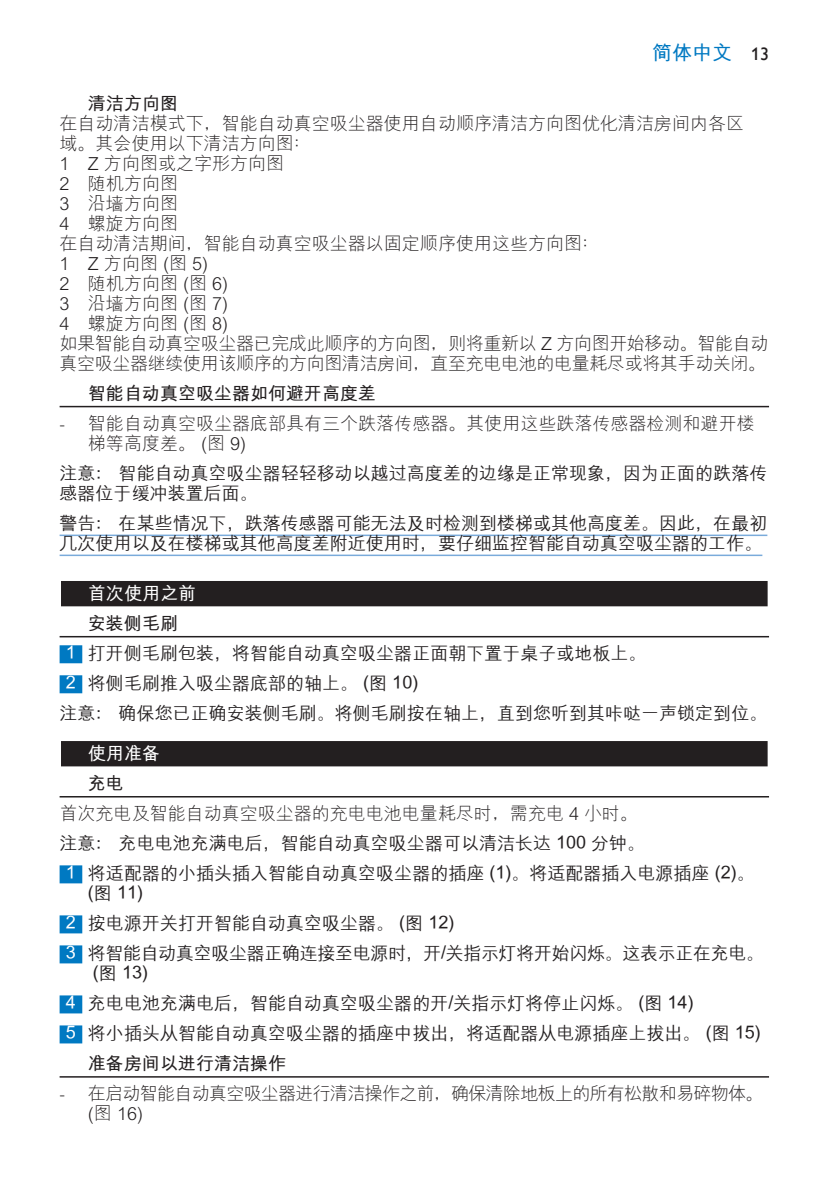
<style>
.page{position:relative;width:840px;height:1191px;background:#fff}
.page>*{position:absolute;margin:0;border:0;box-sizing:border-box;transform-origin:0 0}
.t1{font:20px "M Hei GB Bold";color:#0079c2}
.t2{font:18px/30px "M Hei GB Medium";color:#231f20}
.t3{font:18px/20px "M Hei GB Light";color:#231f20}
.t4{font:18px/30px "M Hei GB Medium";letter-spacing:-.02em;color:#231f20}
.t5{font:18px/20px "M Hei GB Light";letter-spacing:-.04em;color:#231f20}
.t6{font:18px "M Hei GB Bold";color:#231f20}
.t7{font:18px "M Hei GB Bold";color:#fff}
.s1{font-family:"Gill Sans Alt One WGL";font-size:18px;color:#231f20}
.s2{font-family:"Gill Sans Alt One WGL Light"}
.s3{color:#fff}
</style>
<div class="page">
<hr style="left:60px;top:406px;width:708px;height:1px;background:#231f20">
<hr style="left:60px;top:534px;width:707px;height:2px;background:#7aabdb">
<hr style="left:60px;top:554px;width:702px;height:2px;background:#7aabdb">
<div style="left:60px;top:580px;width:708px;height:28px;background:#b4b3b3"></div>
<div style="left:61px;top:581px;width:706px;height:25px;background:#231f20"></div>
<hr style="left:60px;top:636px;width:708px;height:1px;background:#231f20">
<div style="left:60px;top:645px;width:22px;height:18px;background:#0079c2"></div>
<div style="left:60px;top:675px;width:22px;height:18px;background:#0079c2"></div>
<div style="left:60px;top:740px;width:708px;height:28px;background:#a5a3a4"></div>
<div style="left:61px;top:741px;width:706px;height:25px;background:#231f20"></div>
<hr style="left:60px;top:796px;width:708px;height:1px;background:#231f20">
<div style="left:60px;top:865px;width:22px;height:18px;background:#0079c2"></div>
<div style="left:60px;top:915px;width:22px;height:18px;background:#0079c2"></div>
<div style="left:60px;top:945px;width:22px;height:18px;background:#0079c2"></div>
<div style="left:60px;top:995px;width:22px;height:18px;background:#0079c2"></div>
<div style="left:60px;top:1025px;width:22px;height:18px;background:#0079c2"></div>
<hr style="left:60px;top:1076px;width:708px;height:1px;background:#231f20">
<p class="t1" style="left:651px;top:43px;width:118px">简体中文 <span class="s1">13</span></p>
<p class="t6" style="left:88px;top:94px;width:91px">清洁方向图</p>
<p class="t3" style="left:60px;top:114px;width:710px">在自动清洁模式下，智能自动真空吸尘器使用自动顺序清洁方向图优化清洁房间内各区<br>域。其会使用以下清洁方向图：<br>1 Z 方向图或之字形方向图<br>2 随机方向图<br>3 沿墙方向图<br>4 螺旋方向图<br>在自动清洁期间，智能自动真空吸尘器以固定顺序使用这些方向图：<br>1 Z 方向图 (图 5)<br>2 随机方向图 (图 6)<br>3 沿墙方向图 (图 7)<br>4 螺旋方向图 (图 8)<br>如果智能自动真空吸尘器已完成此顺序的方向图，则将重新以 Z 方向图开始移动。智能自动真空吸尘器继续使用该顺序的方向图清洁房间，直至充电电池的电量耗尽或将其手动关闭。</p>
<p class="t6" style="left:88px;top:384px;width:289px">智能自动真空吸尘器如何避开高度差</p>
<p class="t3" style="left:88px;top:414px;width:668px;text-indent:-28px"><span class="s2">-</span> 智能自动真空吸尘器底部具有三个跌落传感器。其使用这些跌落传感器检测和避开楼梯等高度差。 (图 9)</p>
<p class="t2" style="left:60px;top:463px;width:709px;line-height:20px">注意： 智能自动真空吸尘器轻轻移动以越过高度差的边缘是正常现象，因为正面的跌落传感器位于缓冲装置后面。</p>
<p class="t2" style="left:60px;top:513px;width:709px;line-height:20px">警告： 在某些情况下，跌落传感器可能无法及时检测到楼梯或其他高度差。因此，在最初几次使用以及在楼梯或其他高度差附近使用时，要仔细监控智能自动真空吸尘器的工作。</p>
<p class="t7" style="left:88px;top:584px;width:109px">首次使用之前</p>
<p class="t6" style="left:88px;top:614px;width:91px">安装侧毛刷</p>
<p class="t2" style="left:66px;top:638px;width:582px"><span class="s3">1</span> 打开侧毛刷包装，将智能自动真空吸尘器正面朝下置于桌子或地板上。</p>
<p class="t2" style="left:66px;top:668px;width:354px"><span class="s3">2</span> 将侧毛刷推入吸尘器底部的轴上。 (图 10)</p>
<p class="t2" style="left:60px;top:698px;width:709px">注意： 确保您已正确安装侧毛刷。将侧毛刷按在轴上，直到您听到其咔哒一声锁定到位。</p>
<p class="t7" style="left:88px;top:744px;width:73px">使用准备</p>
<p class="t6" style="left:88px;top:774px;width:37px">充电</p>
<p class="t3" style="left:60px;top:804px;width:580px">首次充电及智能自动真空吸尘器的充电电池电量耗尽时，需充电 4 小时。</p>
<p class="t2" style="left:66px;top:828px;width:690px;text-indent:-6px">注意： 充电电池充满电后，智能自动真空吸尘器可以清洁长达 100 分钟。<br><span class="s3">1</span> 将适配器的小插头插入智能自动真空吸尘器的插座 (1)。将适配器插入电源插座 (2)。</p>
<p class="t4" style="left:66px;top:878px;width:699px;text-indent:22px">(图 11)<br><span class="s3">2</span> 按电源开关打开智能自动真空吸尘器。 (图 12)<br><span class="s3">3</span> 将智能自动真空吸尘器正确连接至电源时，开/关指示灯将开始闪烁。这表示正在充电。</p>
<p class="t2" style="left:66px;top:958px;width:696px;text-indent:27px">(图 13)<br><span class="s3">4</span> 充电电池充满电后，智能自动真空吸尘器的开/关指示灯将停止闪烁。 (图 14)<br><span class="s3">5</span> 将小插头从智能自动真空吸尘器的插座中拔出，将适配器从电源插座上拔出。 (图 15)</p>
<p class="t6" style="left:88px;top:1054px;width:199px">准备房间以进行清洁操作</p>
<p class="t5" style="left:88px;top:1084px;width:676px;text-indent:-28px"><span class="s2">-</span> 在启动智能自动真空吸尘器进行清洁操作之前，确保清除地板上的所有松散和易碎物体。(图 16)</p>
</div>
